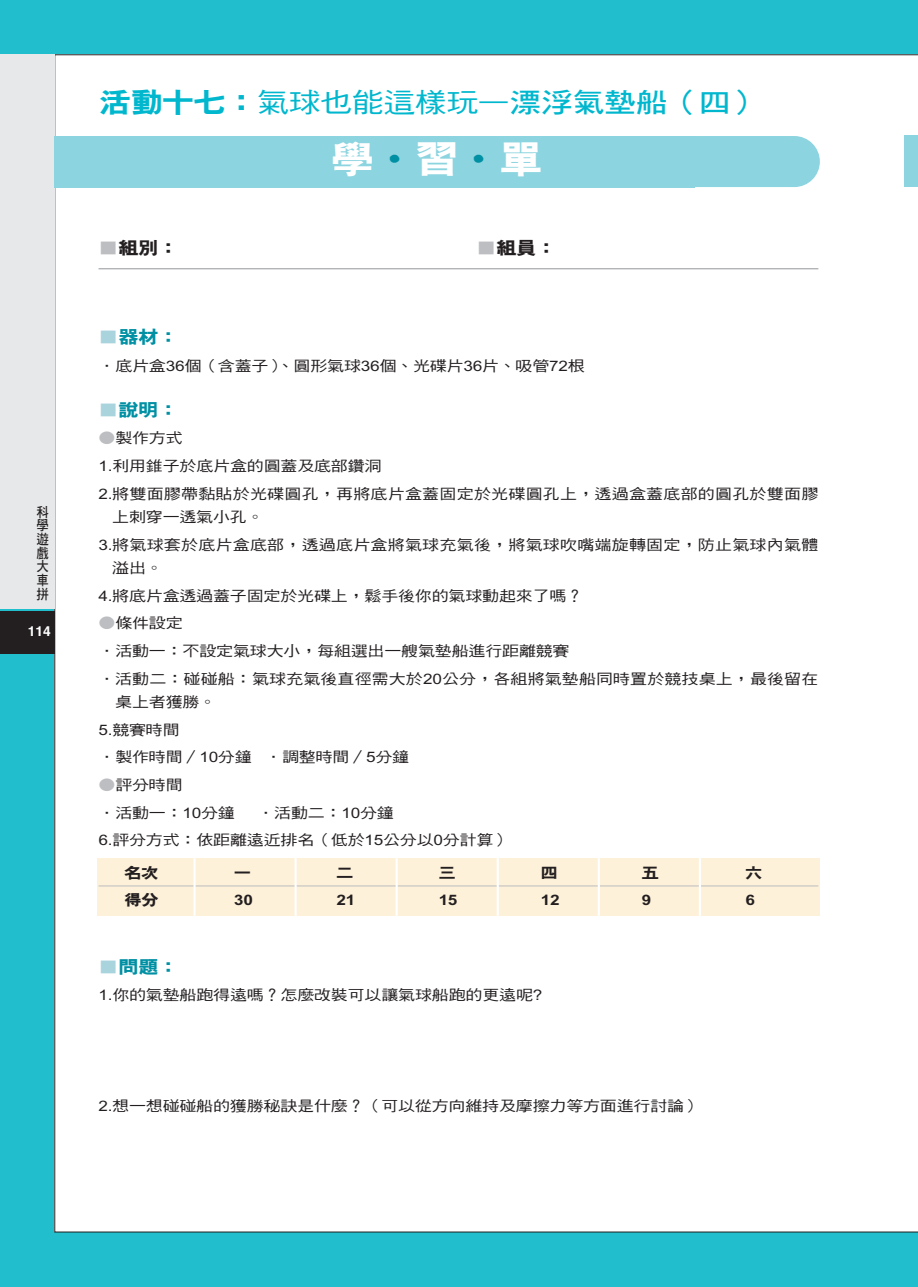
<style>
.page{position:relative;width:918px;height:1287px;background:#21bece}
.page>*{position:absolute;margin:0;border:0;box-sizing:border-box;transform-origin:0 0}
.t1{font:36.15px "DF Hei XB HK BF";color:#fff;scale:1.18 1}
.t2{font:27.15px "DF Hei Md HK BF";letter-spacing:-.01em;color:#00b7ce;scale:1.18 1}
.t3{font:17.1px "DF Hei XB HK BF";color:#0090a4;scale:1.18 1}
.t4{font:17.1px "DF Hei XB HK BF";color:#231f20;scale:1.18 1}
.t5{font:14.4px/27.6px "DF Hei Md HK BF";letter-spacing:-.01em;color:#231f20;scale:1.18 1}
.t6{font:14.4px/27.6px "DF Hei Md HK BF";letter-spacing:.015em;color:#231f20;scale:1.18 1}
.t7{font:14.4px "DF Hei XB HK BF";letter-spacing:-.01em;color:#231f20;scale:1.18 1}
.t8{font:13.8px/13.6px "DF Hei Bd HK BF";color:#231f20;text-align:justify;scale:.9 1}
.t9{font:700 13.8px "Helvetica";color:#fff}
.s1{font-family:"DF Hei XB HK BF"}
.s2{font-family:"DF Hei Bd HK BF"}
.s3{color:#0090a4}
.s4{color:#bdbec1}
.s5{color:#a9d3dd}
</style>
<div class="page">
<div style="left:55px;top:55px;width:863px;height:1177px;background:#fff"></div>
<div style="left:0;top:612px;width:55px;height:42px;background:#231f20"></div>
<div style="left:0;top:55px;width:55px;height:554px;background:#e7e8e9"></div>
<div style="left:97px;top:239px;width:723px;height:968px;background:#fff"></div>
<hr style="left:99px;top:269px;width:719px;height:1px;background:#939598">
<div style="left:55px;top:136px;width:765px;height:51px;background:#8cd4df;border-radius:26px"></div>
<svg style="left:905px;top:135px;width:13px;height:51px"></svg>
<div style="left:97px;top:858px;width:723px;height:58px;background:#fef1d9"></div>
<hr style="left:99px;top:885px;width:719px;height:1px;background:#bdbec1">
<hr style="left:194px;top:858px;width:2px;height:58px;background:#fff">
<hr style="left:295px;top:858px;width:2px;height:58px;background:#fff">
<hr style="left:396px;top:858px;width:2px;height:58px;background:#fff">
<hr style="left:497px;top:858px;width:2px;height:58px;background:#fff">
<hr style="left:598px;top:858px;width:2px;height:58px;background:#fff">
<hr style="left:699px;top:858px;width:2px;height:58px;background:#fff">
<p class="t8" style="left:37px;top:505px;width:15px">科學遊戲大車拼</p>
<p class="t9" style="left:28px;top:626px;width:25px">114</p>
<h2 class="t2" style="left:100px;top:89px;width:563px"><span class="s1">活動十七：</span>氣球也能這樣玩—<span class="s2">漂浮氣墊船（四）</span></h2>
<h1 class="t1" style="left:332px;top:141px;width:180px">學<span class="s3">．</span>習<span class="s3">．</span>單</h1>
<p class="t4" style="left:99px;top:239px;width:69px"><span class="s4">■</span>組別：</p>
<p class="t4" style="left:477px;top:239px;width:69px"><span class="s4">■</span>組員：</p>
<p class="t3" style="left:99px;top:329px;width:69px"><span class="s5">■</span>器材：</p>
<p class="t5" style="left:99px;top:353px;width:414px">．底片盒36個（含蓋子）、圓形氣球36個、光碟片36片、吸管72根</p>
<p class="t3" style="left:99px;top:401px;width:69px"><span class="s5">■</span>說明：</p>
<p class="t6" style="left:99px;top:425px;width:612px"><span class="s4">●</span>製作方式<br>1.利用錐子於底片盒的圓蓋及底部鑽洞<br>2.將雙面膠帶黏貼於光碟圓孔，再將底片盒蓋固定於光碟圓孔上，透過盒蓋底部的圓孔於雙面膠</p>
<p class="t6" style="left:99px;top:504px;width:612px;text-indent:14px">上刺穿一透氣小孔。<br>3.將氣球套於底片盒底部，透過底片盒將氣球充氣後，將氣球吹嘴端旋轉固定，防止氣球內氣體</p>
<p class="t5" style="left:99px;top:555px;width:412px;text-indent:14px">溢出。<br>4.將底片盒透過蓋子固定於光碟上，鬆手後你的氣球動起來了嗎？</p>
<p class="t5" style="left:99px;top:610px;width:612px"><span class="s4">●</span>條件設定<br>．活動一：不設定氣球大小，每組選出一艘氣墊船進行距離競賽<br>．活動二：碰碰船：氣球充氣後直徑需大於20公分，各組將氣墊船同時置於競技桌上，最後留在</p>
<p class="t5" style="left:99px;top:689px;width:265px;text-indent:17px">桌上者獲勝。<br>5.競賽時間<br>．製作時間∕10分鐘 ．調整時間∕5分鐘</p>
<p class="t5" style="left:99px;top:771px;width:117px"><span class="s4">●</span>評分時間<br>．活動一：10分鐘</p>
<p class="t5" style="left:99px;top:799px;width:351px;text-indent:159px">．活動二：10分鐘<br>6.評分方式：依距離遠近排名（低於15公分以0分計算）</p>
<p class="t7" style="left:125px;top:865px;width:30px">名次</p>
<p class="t7" style="left:234px;top:865px;width:16px">一</p>
<p class="t7" style="left:337px;top:865px;width:16px">二</p>
<p class="t7" style="left:439px;top:865px;width:16px">三</p>
<p class="t7" style="left:541px;top:865px;width:16px">四</p>
<p class="t7" style="left:642px;top:865px;width:16px">五</p>
<p class="t7" style="left:745px;top:865px;width:16px">六</p>
<p class="t7" style="left:125px;top:893px;width:30px">得分</p>
<p class="t7" style="left:234px;top:893px;width:17px">30</p>
<p class="t7" style="left:337px;top:893px;width:17px">21</p>
<p class="t7" style="left:439px;top:893px;width:17px">15</p>
<p class="t7" style="left:541px;top:893px;width:17px">12</p>
<p class="t7" style="left:642px;top:893px;width:10px">9</p>
<p class="t7" style="left:745px;top:893px;width:10px">6</p>
<p class="t3" style="left:99px;top:958px;width:69px"><span class="s5">■</span>問題：</p>
<p class="t5" style="left:99px;top:982px;width:378px">1.你的氣墊船跑得遠嗎？怎麼改裝可以讓氣球船跑的更遠呢?</p>
<p class="t5" style="left:99px;top:1092px;width:512px">2.想一想碰碰船的獲勝秘訣是什麼？（可以從方向維持及摩擦力等方面進行討論）</p>
</div>
